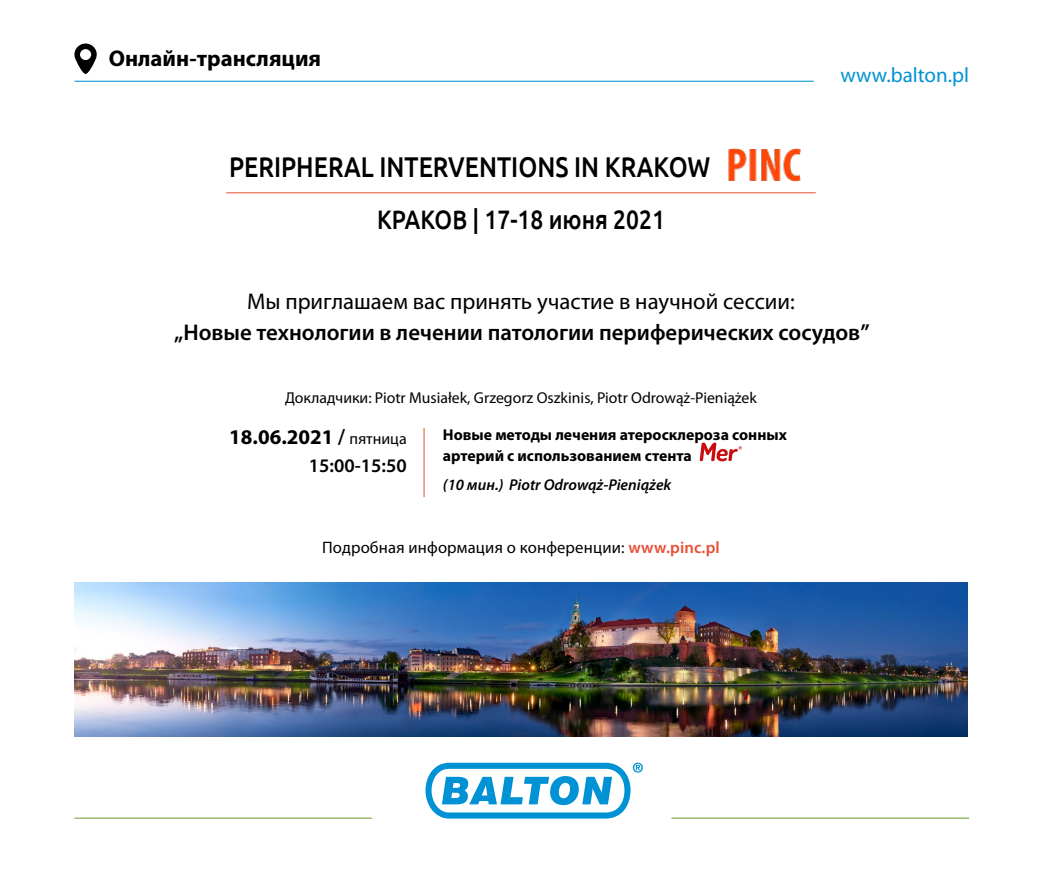
<style>
.page{position:relative;width:1042px;height:893px;background:#fff}
.page>*{position:absolute;margin:0;border:0;box-sizing:border-box;transform-origin:0 0}
.t1{font:500 28.7px "Ubuntu";color:#000;scale:.85 1}
.t2{font:500 26.78px "Ubuntu";color:#000;scale:.85 1}
.t3{font:600 22.75px "Myriad Pro";color:#000}
.t4{font:22.75px "Myriad Pro";color:#000}
.t5{font:700 22.75px "Myriad Pro";color:#000}
.t6{font:700 21px "Myriad Pro";color:#000}
.t7{font:21px "Myriad Pro";color:#0092d4}
.t8{font:600 19.25px "Myriad Pro";color:#000}
.t9{font:16.62px "Myriad Pro";letter-spacing:.01em;color:#000}
.t10{font:700 15.75px/21px "Myriad Pro";color:#000}
.t11{font:15.75px "Myriad Pro";color:#000}
.t12{font:italic 600 15.75px "Myriad Pro";color:#000}
.s1{font-weight:600;font-size:21.88px}
.s2{font-weight:400;font-size:15.92px}
.s3{font-weight:600;color:#e94f35}
</style>
<div class="page">
<hr style="left:74px;top:81px;width:740px;height:1px;background:#0092d4">
<svg style="left:425px;top:763px;width:218px;height:56px"></svg>
<svg style="left:74px;top:44px;width:23px;height:30px"></svg>
<hr style="left:74px;top:818px;width:298px;height:1px;background:#669e24">
<hr style="left:671px;top:818px;width:298px;height:1px;background:#669e24">
<hr style="left:226px;top:192px;width:590px;height:1px;background:#e94f35">
<img style="left:728px;top:148px;width:73px;height:34px">
<img style="left:74px;top:583px;width:893px;height:154px">
<hr style="left:424px;top:428px;width:1px;height:69px;background:#e94f35">
<svg style="left:699px;top:443px;width:43px;height:18px"></svg>
<h3 class="t5" style="left:109px;top:46px;width:214px">Онлайн-трансляция</h3>
<h1 class="t1" style="left:229px;top:149px;width:567px">PERIPHERAL INTERVENTIONS IN KRAKOW</h1>
<h2 class="t2" style="left:377px;top:203px;width:340px">КРАКОВ | 17-18 июня 2021</h2>
<h3 class="t7" style="left:840px;top:63px;width:130px">www.balton.pl</h3>
<h3 class="t4" style="left:247px;top:289px;width:549px">Мы приглашаем вас принять участие в научной сессии:</h3>
<h3 class="t3" style="left:174px;top:320px;width:697px">„Новые технологии в лечении патологии периферических сосудов”</h3>
<p class="t11" style="left:285px;top:389px;width:473px">Докладчики: Piotr Musiałek, Grzegorz Oszkinis, Piotr Odrowąż-Pieniążek</p>
<h3 class="t6" style="left:229px;top:425px;width:179px">18.06.2021 <span class="s1">/</span> <span class="s2">пятница</span></h3>
<p class="t8" style="left:309px;top:455px;width:99px">15:00-15:50</p>
<p class="t10" style="left:443px;top:424px;width:345px">Новые методы лечения атеросклероза сонных артерий с использованием стента</p>
<p class="t12" style="left:443px;top:476px;width:230px">(10 мин.) Piotr Odrowąż-Pieniążek</p>
<p class="t9" style="left:322px;top:538px;width:399px">Подробная информация о конференции: <span class="s3">www.pinc.pl</span></p>
</div>
